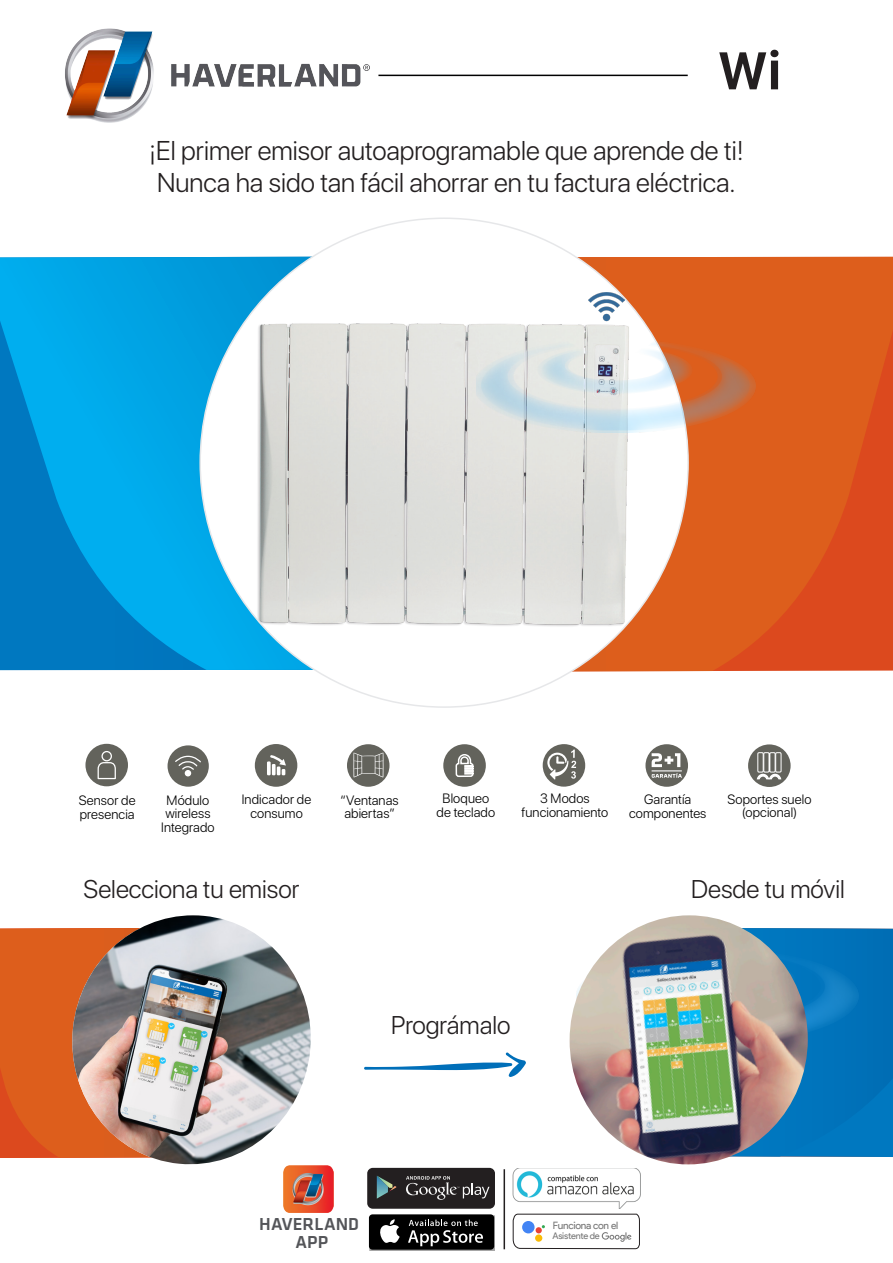
<style>
.page{position:relative;width:893px;height:1263px;background:#fff}
.page>*{position:absolute;margin:0;border:0;box-sizing:border-box;transform-origin:0 0}
.t1{font:600 55.5px "SF Compact Display";color:#231f20}
.t2{font:300 27px "SF Pro Display";color:#231f20}
.t3{font:300 25.5px "SF Pro Display";color:#231f20}
.t4{font:18px/18px "Klavika Medium TF";letter-spacing:.01em;color:#545559;text-align:center}
.t5{font:300 13.5px/13.5px "SF Pro Display";letter-spacing:.01em;color:#000;text-align:center}
.t6{font:10.2px "Product Sans";letter-spacing:-.025em;color:#757575}
.t7{font:9.15px "Product Sans";letter-spacing:-.025em;color:#757575}
</style>
<div class="page">
<img style="left:65px;top:28px;width:322px;height:94px">
<svg style="left:0;top:928px;width:66px;height:230px;background:#dc5b1c"></svg>
<div style="left:808px;top:928px;width:85px;height:228px;background:#0072ba"></div>
<svg style="left:66px;top:928px;width:218px;height:242px;fill:#dd5e1c"></svg>
<img style="left:72px;top:915px;width:239px;height:249px">
<img style="left:808px;top:951px;width:50px;height:91px">
<svg style="left:364px;top:1052px;width:162px;height:25px"></svg>
<img style="left:284px;top:1165px;width:49px;height:47px">
<div style="left:369px;top:1214px;width:125px;height:36px;background:#606060;border-radius:4px"></div>
<svg style="left:369px;top:1215px;width:126px;height:35px;background:#2e2e2e"></svg>
<div style="left:367px;top:1168px;width:128px;height:41px;background:#231f20;border-radius:6px"></div>
<svg style="left:377px;top:1176px;width:19px;height:22px"></svg>
<svg style="left:406px;top:1176px;width:83px;height:24px"></svg>
<hr style="left:504px;top:1169px;width:1px;height:80px;background:#231f20">
<img style="left:513px;top:1168px;width:128px;height:41px">
<svg style="left:513px;top:1213px;width:127px;height:36px"></svg>
<hr style="left:378px;top:75px;width:310px;height:1px;background:#000001">
<svg style="left:690px;top:257px;width:203px;height:414px;background:#dc581c"></svg>
<svg style="left:0;top:257px;width:199px;height:413px;background:#009add"></svg>
<svg style="left:199px;top:217px;width:491px;height:491px"></svg>
<img style="left:476px;top:341px;width:280px;height:91px">
<img style="left:589px;top:288px;width:36px;height:36px">
<div style="left:748px;top:744px;width:43px;height:43px;background:#63635c;border-radius:50%"></div>
<svg style="left:756px;top:752px;width:26px;height:28px"></svg>
<div style="left:168px;top:745px;width:41px;height:42px;background:#63635c;border-radius:50%"></div>
<svg style="left:175px;top:755px;width:26px;height:21px"></svg>
<div style="left:645px;top:744px;width:43px;height:43px;background:#63635c;border-radius:50%"></div>
<svg style="left:652px;top:753px;width:30px;height:25px"></svg>
<div style="left:255px;top:744px;width:42px;height:43px;background:#63635c;border-radius:50%"></div>
<svg style="left:267px;top:755px;width:19px;height:20px"></svg>
<div style="left:347px;top:744px;width:42px;height:43px;background:#63635c;border-radius:50%"></div>
<svg style="left:353px;top:753px;width:31px;height:24px"></svg>
<div style="left:443px;top:744px;width:43px;height:43px;background:#63635c;border-radius:50%"></div>
<svg style="left:455px;top:754px;width:19px;height:23px"></svg>
<div style="left:542px;top:744px;width:43px;height:43px;background:#63635c;border-radius:50%"></div>
<svg style="left:547px;top:749px;width:29px;height:30px"></svg>
<div style="left:85px;top:744px;width:43px;height:42px;background:#63635c;border-radius:50%"></div>
<div style="left:101px;top:751px;width:11px;height:10px;border:1px solid #fff;border-radius:50%"></div>
<svg style="left:97px;top:761px;width:19px;height:19px"></svg>
<img style="left:569px;top:915px;width:239px;height:249px">
<p class="t1" style="left:719px;top:32px;width:64px">Wi</p>
<p class="t2" style="left:149px;top:131px;width:596px">¡El primer emisor autoaprogramable que aprende de ti!</p>
<p class="t2" style="left:157px;top:164px;width:580px">Nunca ha sido tan fácil ahorrar en tu factura eléctrica.</p>
<p class="t5" style="left:79px;top:793px;width:58px">Sensor de</p>
<p class="t5" style="left:80px;top:806px;width:56px">presencia</p>
<p class="t5" style="left:167px;top:793px;width:44px">Módulo</p>
<p class="t5" style="left:165px;top:806px;width:47px">wireless</p>
<p class="t5" style="left:161px;top:820px;width:55px">Integrado</p>
<p class="t5" style="left:242px;top:792px;width:71px">Indicador de consumo</p>
<p class="t5" style="left:341px;top:793px;width:60px">“Ventanas</p>
<p class="t5" style="left:344px;top:806px;width:52px">abiertas”</p>
<p class="t5" style="left:442px;top:791px;width:48px">Bloqueo</p>
<p class="t5" style="left:437px;top:805px;width:60px">de teclado</p>
<p class="t5" style="left:540px;top:791px;width:51px">3 Modos</p>
<p class="t5" style="left:521px;top:805px;width:88px">funcionamiento</p>
<p class="t5" style="left:644px;top:792px;width:48px">Garantía</p>
<p class="t5" style="left:629px;top:805px;width:79px">componentes</p>
<p class="t5" style="left:728px;top:792px;width:85px">Soportes suelo</p>
<p class="t5" style="left:742px;top:805px;width:57px">(opcional)</p>
<p class="t3" style="left:84px;top:871px;width:217px">Selecciona tu emisor</p>
<p class="t3" style="left:691px;top:871px;width:155px">Desde tu móvil</p>
<p class="t3" style="left:391px;top:1007px;width:121px">Prográmalo</p>
<p class="t4" style="left:259px;top:1215px;width:101px">HAVERLAND<br>APP</p>
<p class="t6" style="left:553px;top:1220px;width:67px">Funciona con el</p>
<p class="t7" style="left:552px;top:1231px;width:49px">Asistente de</p>
</div>
